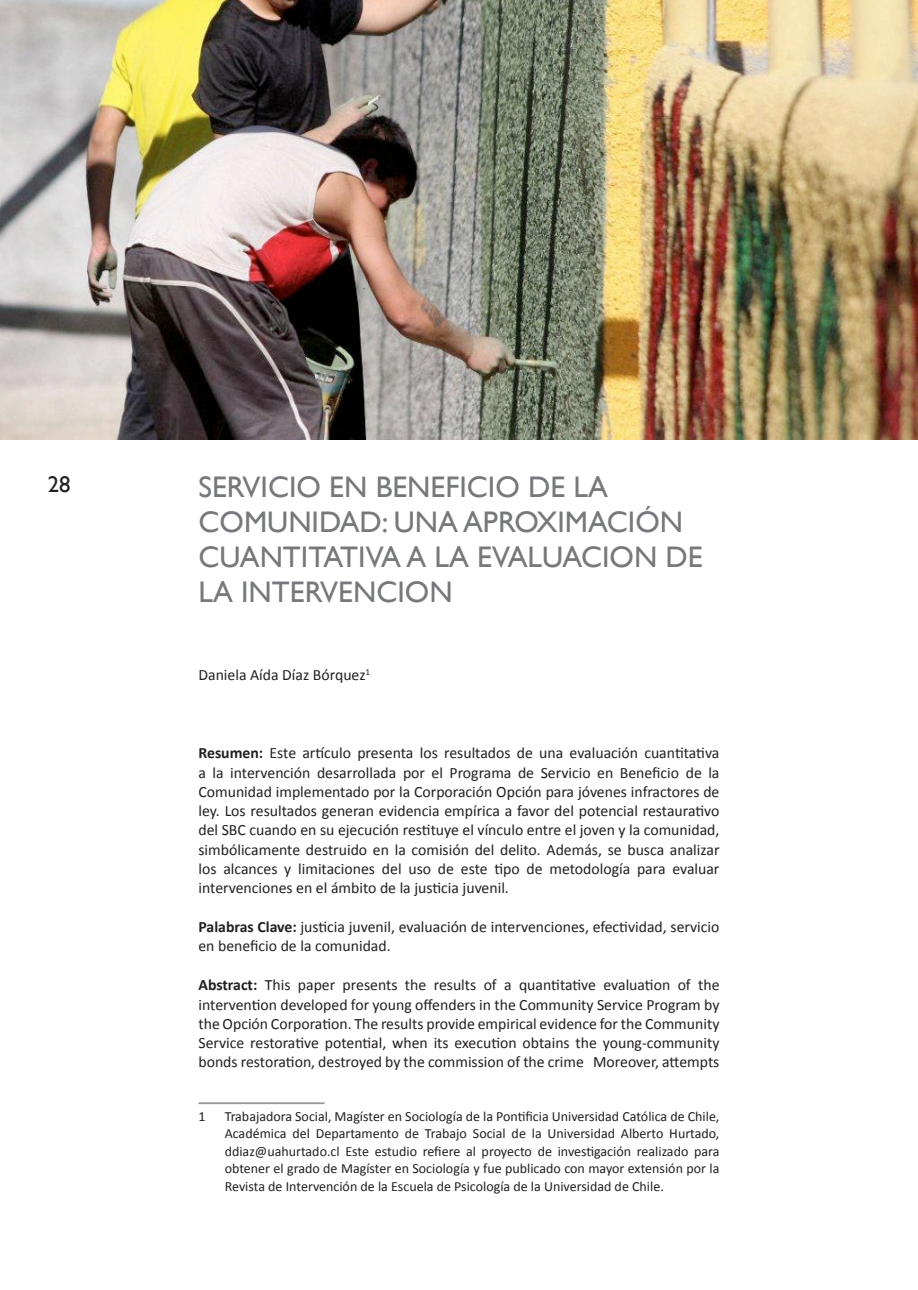
<style>
.page{position:relative;width:918px;height:1290px;background:#fff}
.page>*{position:absolute;margin:0;border:0;box-sizing:border-box;transform-origin:0 0}
.t1{font:29.75px/35px "Gill Sans";color:#76787b}
.t2{font:22.75px "Gill Sans";color:#231f20}
.t3{font:15.75px/19.2px "Calibri";color:#231f20;text-align:justify}
.t4{font:14px/17.5px "Calibri";color:#231f20;text-align:justify}
.s1{font-weight:700}
</style>
<div class="page">
<img style="left:0;top:0;width:918px;height:440px">
<hr style="left:198px;top:1102px;width:126px;height:2px;background:#939598">
<h2 class="t2" style="left:48px;top:471px;width:24px">28</h2>
<h1 class="t1" style="left:198px;top:469px;width:506px">SERVICIO EN BENEFICIO DE LA<br>COMUNIDAD: UNA APROXIMACIÓN<br>CUANTITATIVA A LA EVALUACION DE<br>LA INTERVENCION</h1>
<p class="t3" style="left:198px;top:665px;width:173px">Daniela Aída Díaz Bórquez<sup>1</sup></p>
<p class="t3" style="left:198px;top:743px;width:522px"><span class="s1">Resumen:</span> Este artículo presenta los resultados de una evaluación cuantitativa a la intervención desarrollada por el Programa de Servicio en Beneficio de la Comunidad implementado por la Corporación Opción para jóvenes infractores de ley. Los resultados generan evidencia empírica a favor del potencial restaurativo del SBC cuando en su ejecución restituye el vínculo entre el joven y la comunidad, simbólicamente destruido en la comisión del delito. Además, se busca analizar los alcances y limitaciones del uso de este tipo de metodología para evaluar intervenciones en el ámbito de la justicia juvenil.</p>
<p class="t3" style="left:198px;top:917px;width:522px"><span class="s1">Palabras Clave:</span> justicia juvenil, evaluación de intervenciones, efectividad, servicio en beneficio de la comunidad.</p>
<p class="t3" style="left:198px;top:975px;width:522px"><span class="s1">Abstract:</span> This paper presents the results of a quantitative evaluation of the intervention developed for young offenders in the Community Service Program by the Opción Corporation. The results provide empirical evidence for the Community Service restorative potential, when its execution obtains the young-community bonds restoration, destroyed by the commission of the crime Moreover, attempts</p>
<p class="t4" style="left:198px;top:1107px;width:9px">1</p>
<p class="t4" style="left:225px;top:1107px;width:496px">Trabajadora Social, Magíster en Sociología de la Pontificia Universidad Católica de Chile, Académica del Departamento de Trabajo Social de la Universidad Alberto Hurtado, ddiaz@uahurtado.cl Este estudio refiere al proyecto de investigación realizado para obtener el grado de Magíster en Sociología y fue publicado con mayor extensión por la Revista de Intervención de la Escuela de Psicología de la Universidad de Chile.</p>
</div>
